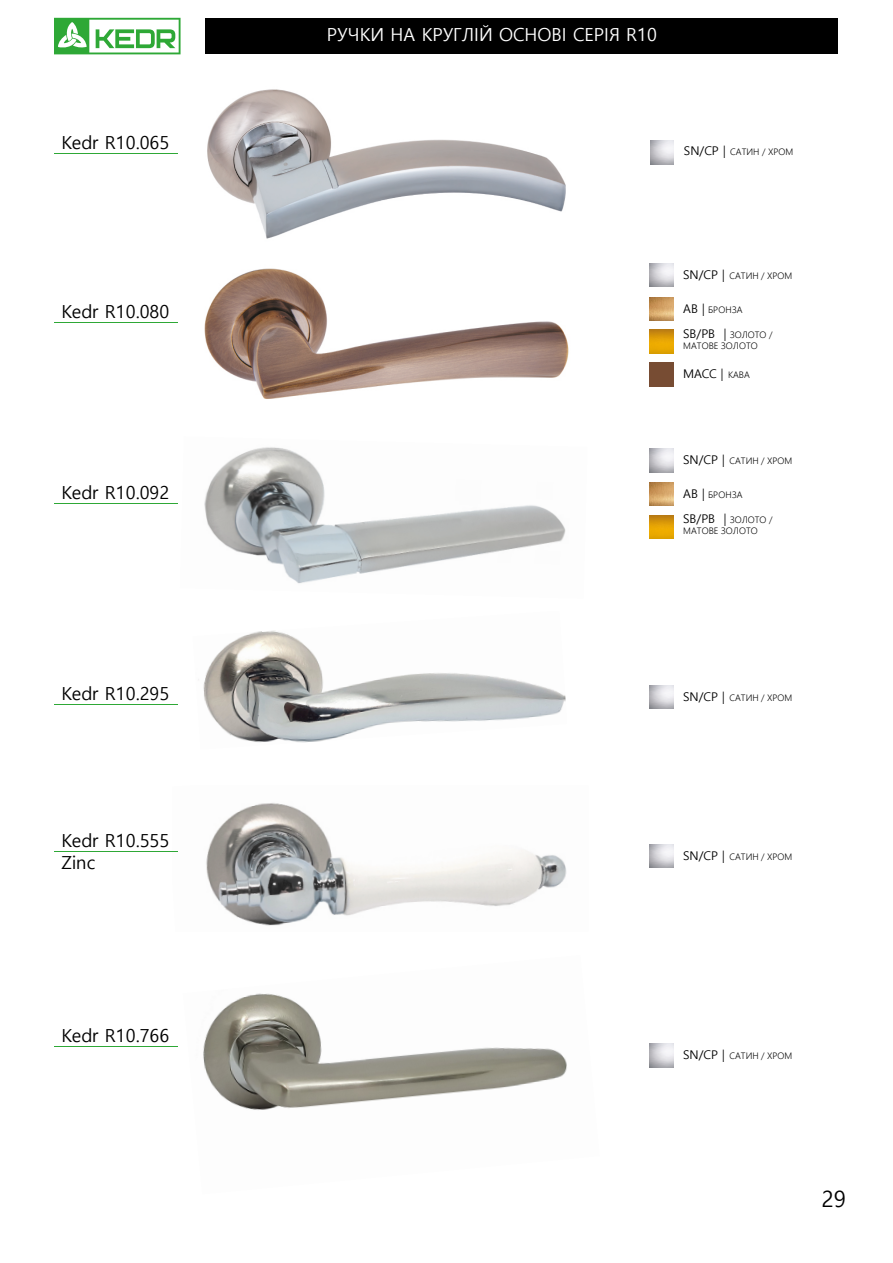
<style>
.page{position:relative;width:893px;height:1263px;background:#fff}
.page>*{position:absolute;margin:0;border:0;box-sizing:border-box;transform-origin:0 0}
.t1{font:22.5px "Malgun Gothic";color:#000}
.t2{font:18px/21.6px "Malgun Gothic";color:#000}
.t3{font:18px "Malgun Gothic";color:#fff}
.t4{font:12px "Malgun Gothic";color:#000}
.t5{font:300 9px/10.8px "Malgun Gothic";color:#000}
.s1{font-weight:400;font-size:12px}
.s2{font-weight:300;font-size:9px}
</style>
<div class="page">
<svg style="left:54px;top:18px;width:127px;height:36px"></svg>
<div style="left:205px;top:19px;width:633px;height:35px;background:#000"></div>
<hr style="left:54px;top:153px;width:124px;height:1px;background:#2ea836">
<img style="left:207px;top:89px;width:359px;height:150px">
<img style="left:204px;top:268px;width:365px;height:131px">
<hr style="left:54px;top:322px;width:124px;height:1px;background:#2ea836">
<img style="left:650px;top:297px;width:23px;height:23px">
<img style="left:650px;top:363px;width:23px;height:23px">
<img style="left:650px;top:330px;width:23px;height:23px">
<img style="left:204px;top:447px;width:362px;height:137px">
<hr style="left:54px;top:503px;width:124px;height:1px;background:#2ea836">
<img style="left:650px;top:482px;width:23px;height:24px">
<img style="left:650px;top:515px;width:23px;height:24px">
<img style="left:203px;top:993px;width:364px;height:117px">
<hr style="left:54px;top:1046px;width:124px;height:1px;background:#2ea836">
<img style="left:198px;top:630px;width:368px;height:113px">
<hr style="left:54px;top:704px;width:124px;height:1px;background:#2ea836">
<img style="left:206px;top:803px;width:361px;height:123px">
<hr style="left:54px;top:851px;width:124px;height:1px;background:#2ea836">
<h2 class="t2" style="left:61px;top:132px;width:110px">Kedr R10.065</h2>
<h2 class="t2" style="left:61px;top:301px;width:110px">Kedr R10.080</h2>
<h2 class="t2" style="left:61px;top:482px;width:110px">Kedr R10.092</h2>
<h2 class="t3" style="left:327px;top:25px;width:332px">РУЧКИ НА КРУГЛIЙ ОСНОВI СЕРIЯ R10</h2>
<p class="t5" style="left:684px;top:146px;width:111px"><span class="s1">SN/CP |</span> САТИН / ХРОМ</p>
<p class="t5" style="left:683px;top:270px;width:111px"><span class="s1">SN/CP |</span> САТИН / ХРОМ</p>
<p class="t5" style="left:683px;top:304px;width:61px"><span class="s1">AB |</span> БРОНЗА</p>
<p class="t5" style="left:683px;top:329px;width:91px"><span class="s1">SB/PB |</span> ЗОЛОТО /<br>МАТОВЕ ЗОЛОТО</p>
<h3 class="t4" style="left:683px;top:367px;width:68px">MACC | <span class="s2">КАВА</span></h3>
<p class="t5" style="left:683px;top:456px;width:111px"><span class="s1">SN/CP |</span> САТИН / ХРОМ</p>
<p class="t5" style="left:683px;top:490px;width:61px"><span class="s1">AB |</span> БРОНЗА</p>
<p class="t5" style="left:683px;top:515px;width:91px"><span class="s1">SB/PB |</span> ЗОЛОТО /<br>МАТОВЕ ЗОЛОТО</p>
<h2 class="t2" style="left:61px;top:683px;width:110px">Kedr R10.295</h2>
<p class="t5" style="left:683px;top:692px;width:111px"><span class="s1">SN/CP |</span> САТИН / ХРОМ</p>
<h2 class="t2" style="left:61px;top:830px;width:110px">Kedr R10.555<br>Zinc</h2>
<p class="t5" style="left:683px;top:851px;width:111px"><span class="s1">SN/CP |</span> САТИН / ХРОМ</p>
<h2 class="t2" style="left:61px;top:1025px;width:110px">Kedr R10.766</h2>
<p class="t5" style="left:683px;top:1051px;width:111px"><span class="s1">SN/CP |</span> САТИН / ХРОМ</p>
<h1 class="t1" style="left:821px;top:1185px;width:26px">29</h1>
</div>
